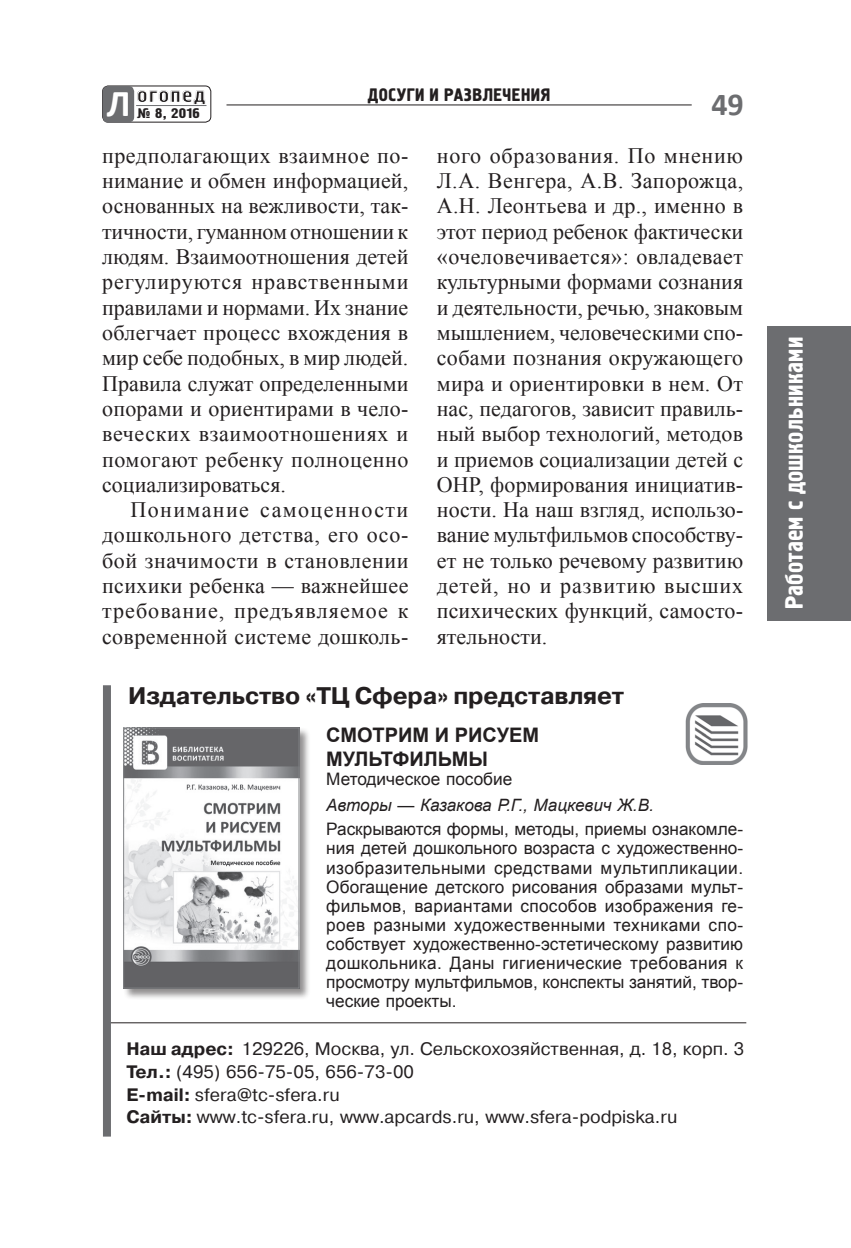
<style>
.page{position:relative;width:851px;height:1248px;background:#fff}
.page>*{position:absolute;margin:0;border:0;box-sizing:border-box;transform-origin:0 0}
.t1{font:700 38px "Calibri";color:#fff}
.t2{font:700 32px "Calibri";color:#6c6d70}
.t3{font:25px "Hermes C";letter-spacing:.01em;color:#fff}
.t4{font:700 24px "Pragmatica C";letter-spacing:-.01em;color:#231f20}
.t5{font:22px/25.2px "Times New Roman";letter-spacing:.015em;color:#231f20;text-align:justify}
.t6{font:20.4px "Hermes C";letter-spacing:.04em;color:#231f20;scale:1.18 1}
.t7{font:700 20px/24px "Arial";color:#231f20}
.t8{font:18px/22.8px "Pragmatica CTT";color:#231f20}
.t9{font:18px "Hermes C";letter-spacing:.025em;color:#231f20}
.t10{font:17.2px/19px "Arial";color:#231f20;text-align:justify}
.t11{font:italic 17px "Arial";color:#231f20}
.t12{font:14px "Hermes C";color:#231f20;scale:1.15 1}
.s1{font-family:"Pragmatica C";font-weight:700}
</style>
<div class="page">
<hr style="left:226px;top:104px;width:465px;height:1px;background:#231f20">
<div style="left:102px;top:85px;width:109px;height:38px;border:1px solid #231f20;border-radius:6px"></div>
<div style="left:103px;top:86px;width:31px;height:37px;background:#6c6d70;border-radius:6px"></div>
<hr style="left:136px;top:105px;width:70px;height:1px;background:#6c6d70">
<div style="left:767px;top:325px;width:83px;height:295px;background:#6c6d70"></div>
<hr style="left:105px;top:1022px;width:641px;height:1px;background:#231f20">
<div style="left:103px;top:685px;width:8px;height:451px;background:#6c6d70"></div>
<img style="left:685px;top:703px;width:63px;height:61px">
<div style="left:123px;top:727px;width:188px;height:273px;background:#231f20;opacity:.5"></div>
<img style="left:125px;top:729px;width:172px;height:257px">
<div style="left:123px;top:727px;width:176px;height:261px;border:1px solid #808285"></div>
<h1 class="t1" style="left:107px;top:79px;width:25px">Л</h1>
<p class="t6" style="left:137px;top:84px;width:59px">огопед</p>
<p class="t12" style="left:137px;top:106px;width:56px">№ 8, 2016</p>
<p class="t9" style="left:368px;top:85px;width:184px">досуги и развлечения</p>
<h2 class="t2" style="left:711px;top:84px;width:34px">49</h2>
<p class="t5" style="left:102px;top:142px;width:308px">предполагающих взаимное по&shy;нимание и обмен информацией, основанных на вежливости, так&shy;тичности, гуманном отношении к людям. Взаимоотношения детей регулируются нравственными правилами и нормами. Их знание облегчает процесс вхождения в мир себе подобных, в мир людей.<br>Правила служат определенными опорами и ориентирами в чело&shy;веческих взаимоотношениях и помогают ребенку полноценно социализироваться.</p>
<p class="t5" style="left:102px;top:497px;width:308px;text-indent:28px">Понимание самоценности дошкольного детства, его осо&shy;бой значимости в становлении психики ребенка — важнейшее требование, предъявляемое к современной системе дошколь-</p>
<p class="t5" style="left:437px;top:142px;width:308px">ного образования. По мнению Л.А. Венгера, А.В. Запорожца, А.Н. Леонтьева и др., именно в этот период ребенок фактически «очеловечивается»: овладевает культурными формами сознания и деятельности, речью, знаковым мышлением, человеческими спо&shy;собами познания окружающего мира и ориентировки в нем. От нас, педагогов, зависит правиль&shy;ный выбор технологий, методов и приемов социализации детей с ОНР, формирования инициатив&shy;ности. На наш взгляд, использо&shy;вание мультфильмов способству&shy;ет не только речевому развитию детей, но и развитию высших психических функций, самосто&shy;ятельности.</p>
<p class="t4" style="left:128px;top:682px;width:203px">Издательство «ТЦС</p>
<p class="t4" style="left:372px;top:682px;width:253px">фера» представляет</p>
<p class="t7" style="left:326px;top:723px;width:214px">Смотрим и рисуем мультфильмы</p>
<p class="t10" style="left:326px;top:769px;width:187px">Методическое пособие</p>
<p class="t11" style="left:326px;top:793px;width:329px">Авторы — Казакова Р.Г., Мацкевич Ж.В.</p>
<p class="t10" style="left:326px;top:820px;width:418px">Раскрываются формы, методы, приемы ознакомле&shy;ния детей дошкольного возраста с художественно&shy;изобразительными средствами мультипликации.<br>Обогащение детского рисования образами мульт&shy;фильмов, вариантами способов изображения ге&shy;роев разными художественными техниками спо&shy;собствует художественно-эстетическому развитию дошкольника. Даны гигиенические требования к просмотру мультфильмов, конспекты занятий, твор&shy;ческие проекты.</p>
<p class="t8" style="left:126px;top:1037px;width:619px"><span class="s1">Наш адрес:</span> 129226, Москва, ул. Сельскохозяйственная, д. 18, корп. 3<br><span class="s1">Тел.:</span> (495) 656-75-05, 656-73-00<br><span class="s1">E-mail:</span> sfera@tc-sfera.ru<br><span class="s1">Сайты:</span> www.tc-sfera.ru, www.apcards.ru, www.sfera-podpiska.ru</p>
<p class="t3" style="left:780px;top:609px;width:274px;rotate:-90deg">Работаем с дошкольниками</p>
</div>
